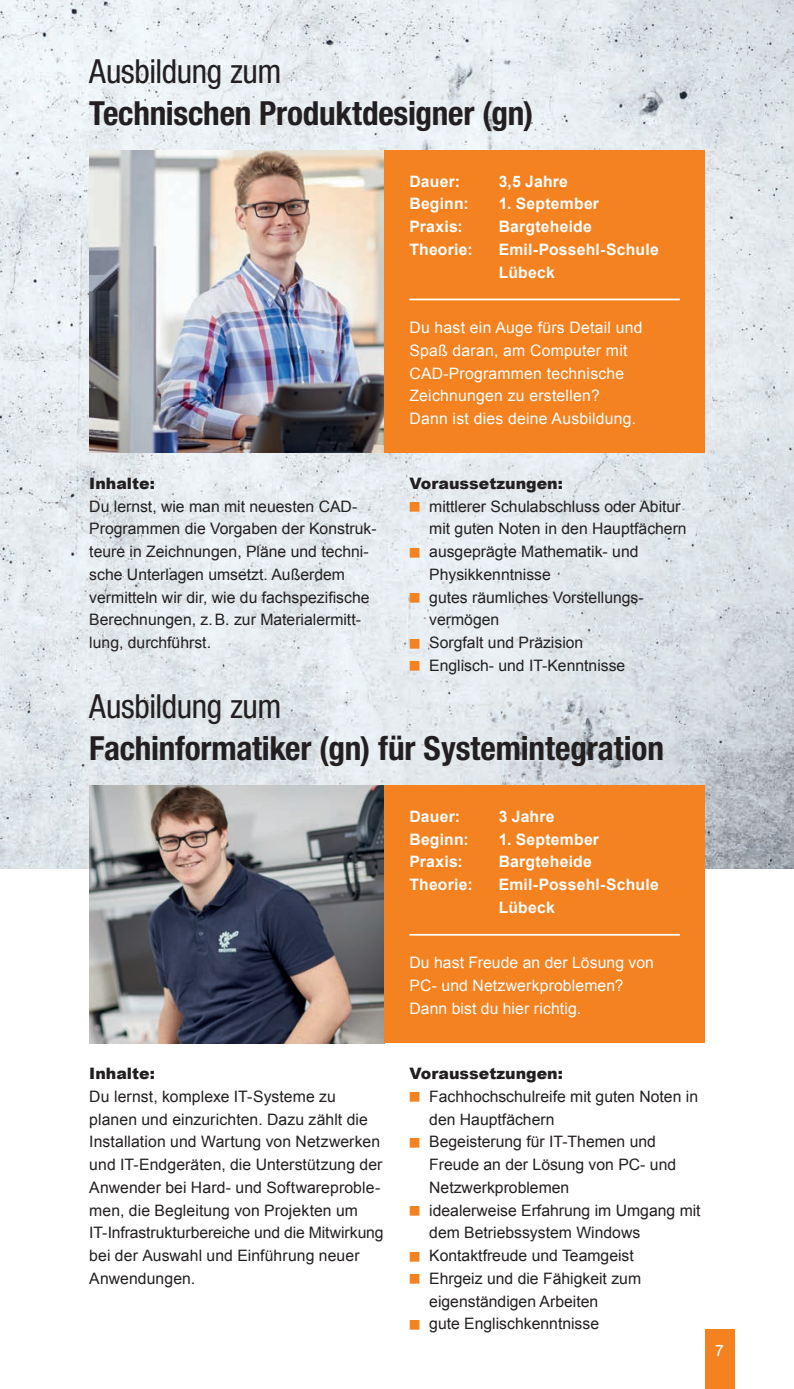
<style>
.page{position:relative;width:794px;height:1389px;background:#fff}
.page>*{position:absolute;margin:0;border:0;box-sizing:border-box;transform-origin:0 0}
.Copy{font:700 condensed 33.25px/42px "Helvetica Neue LT Pro";letter-spacing:-.005em;color:#231f20}
.Copy-2{font:15.75px/22.8px "Arial";color:#231f20}
.Copy-3{font:15.75px/22.8px "Arial";letter-spacing:.015em;color:#fff}
.Copy-4{font:700 15.75px/22.8px "Arial";letter-spacing:.015em;color:#fff}
.Copy-5{font:900 15.75px "Arial";color:#231f20}
.s1{font-weight:400}
.s2{color:#f58220}
</style>
<div class="page">
<div style="left:704px;top:1329px;width:30px;height:60px;background:#f58220"></div>
<img style="left:0;top:0;width:794px;height:868px">
<img style="left:89px;top:150px;width:295px;height:303px">
<div style="left:384px;top:150px;width:320px;height:303px;background:#f58220"></div>
<hr style="left:409px;top:299px;width:271px;height:1px;background:#fff">
<img style="left:89px;top:786px;width:295px;height:257px">
<div style="left:384px;top:786px;width:320px;height:257px;background:#f58220"></div>
<hr style="left:409px;top:934px;width:271px;height:2px;background:#fff">
<img style="left:0;top:313px;width:1px;height:555px">
<p class="Copy" style="left:89px;top:50px;width:445px"><span class="s1">Ausbildung zum<br></span>Technischen Produktdesigner (gn)</p>
<p class="Copy-4" style="left:409px;top:170px;width:52px">Dauer:</p>
<p class="Copy-4" style="left:499px;top:170px;width:71px">3,5 Jahre</p>
<p class="Copy-4" style="left:409px;top:193px;width:61px">Beginn:</p>
<p class="Copy-4" style="left:499px;top:193px;width:102px">1. September</p>
<p class="Copy-4" style="left:409px;top:216px;width:55px">Praxis:</p>
<p class="Copy-4" style="left:499px;top:216px;width:95px">Bargteheide</p>
<p class="Copy-4" style="left:409px;top:238px;width:65px">Theorie:</p>
<p class="Copy-4" style="left:499px;top:238px;width:161px">Emil-Possehl-Schule<br>Lübeck</p>
<p class="Copy-5" style="left:89px;top:472px;width:67px">Inhalte:</p>
<p class="Copy-2" style="left:89px;top:495px;width:289px">Du lernst, wie man mit neuesten CAD-Programmen die Vorgaben der Konstruk&shy;teure in Zeichnungen, Pläne und techni&shy;sche Unterlagen umsetzt. Außerdem vermitteln wir dir, wie du fachspezifische Berechnungen, z.B. zur Materialermitt&shy;lung, durchführst.</p>
<p class="Copy-3" style="left:409px;top:316px;width:235px">Du hast ein Auge fürs Detail und<br>Spaß daran, am Computer mit<br>CAD-Programmen technische<br>Zeichnungen zu erstellen?<br>Dann ist dies deine Ausbildung.</p>
<p class="Copy-5" style="left:409px;top:472px;width:155px">Voraussetzungen:</p>
<p class="Copy-2" style="left:429px;top:495px;width:259px;text-indent:-20px"><span class="s2">■</span> mittlerer Schulabschluss oder Abitur mit guten Noten in den Hauptfächern</p>
<p class="Copy-2" style="left:429px;top:540px;width:211px;text-indent:-20px"><span class="s2">■</span> ausgeprägte Mathematik- und<br>Physikkenntnisse</p>
<p class="Copy-2" style="left:429px;top:586px;width:216px;text-indent:-20px"><span class="s2">■</span> gutes räumliches Vorstellungs&shy;vermögen</p>
<p class="Copy-2" style="left:409px;top:631px;width:175px"><span class="s2">■</span> Sorgfalt und Präzision</p>
<p class="Copy-2" style="left:409px;top:654px;width:217px"><span class="s2">■</span> Englisch- und IT-Kenntnisse</p>
<p class="Copy" style="left:89px;top:684px;width:576px"><span class="s1">Ausbildung zum<br></span>Fachinformatiker (gn) für Systemintegration</p>
<p class="Copy-4" style="left:409px;top:805px;width:52px">Dauer:</p>
<p class="Copy-4" style="left:499px;top:805px;width:57px">3 Jahre</p>
<p class="Copy-4" style="left:409px;top:828px;width:61px">Beginn:</p>
<p class="Copy-4" style="left:499px;top:828px;width:102px">1. September</p>
<p class="Copy-4" style="left:409px;top:851px;width:55px">Praxis:</p>
<p class="Copy-4" style="left:499px;top:851px;width:95px">Bargteheide</p>
<p class="Copy-4" style="left:409px;top:874px;width:65px">Theorie:</p>
<p class="Copy-4" style="left:499px;top:874px;width:161px">Emil-Possehl-Schule<br>Lübeck</p>
<p class="Copy-3" style="left:409px;top:952px;width:246px">Du hast Freude an der Lösung von<br>PC- und Netzwerkproblemen?<br>Dann bist du hier richtig.</p>
<p class="Copy-5" style="left:89px;top:1062px;width:67px">Inhalte:</p>
<p class="Copy-2" style="left:89px;top:1085px;width:296px">Du lernst, komplexe IT-Systeme zu planen und einzurichten. Dazu zählt die Installation und Wartung von Netzwerken und IT-Endgeräten, die Unterstützung der Anwender bei Hard- und Softwareproble&shy;men, die Begleitung von Projekten um IT-Infrastrukturbereiche und die Mitwirkung bei der Auswahl und Einführung neuer Anwendungen.</p>
<p class="Copy-5" style="left:409px;top:1062px;width:155px">Voraussetzungen:</p>
<p class="Copy-2" style="left:429px;top:1085px;width:270px;text-indent:-20px"><span class="s2">■</span> Fachhochschulreife mit guten Noten in den Hauptfächern</p>
<p class="Copy-2" style="left:429px;top:1131px;width:248px;text-indent:-20px"><span class="s2">■</span> Begeisterung für IT-Themen und<br>Freude an der Lösung von PC- und<br>Netzwerkproblemen</p>
<p class="Copy-2" style="left:429px;top:1199px;width:273px;text-indent:-20px"><span class="s2">■</span> idealerweise Erfahrung im Umgang mit dem Betriebssystem Windows</p>
<p class="Copy-2" style="left:409px;top:1244px;width:226px"><span class="s2">■</span> Kontaktfreude und Teamgeist</p>
<p class="Copy-2" style="left:429px;top:1267px;width:213px;text-indent:-20px"><span class="s2">■</span> Ehrgeiz und die Fähigkeit zum eigenständigen Arbeiten</p>
<p class="Copy-2" style="left:409px;top:1313px;width:191px"><span class="s2">■</span> gute Englischkenntnisse</p>
<p class="Copy-3" style="left:715px;top:1339px;width:10px">7</p>
</div>
